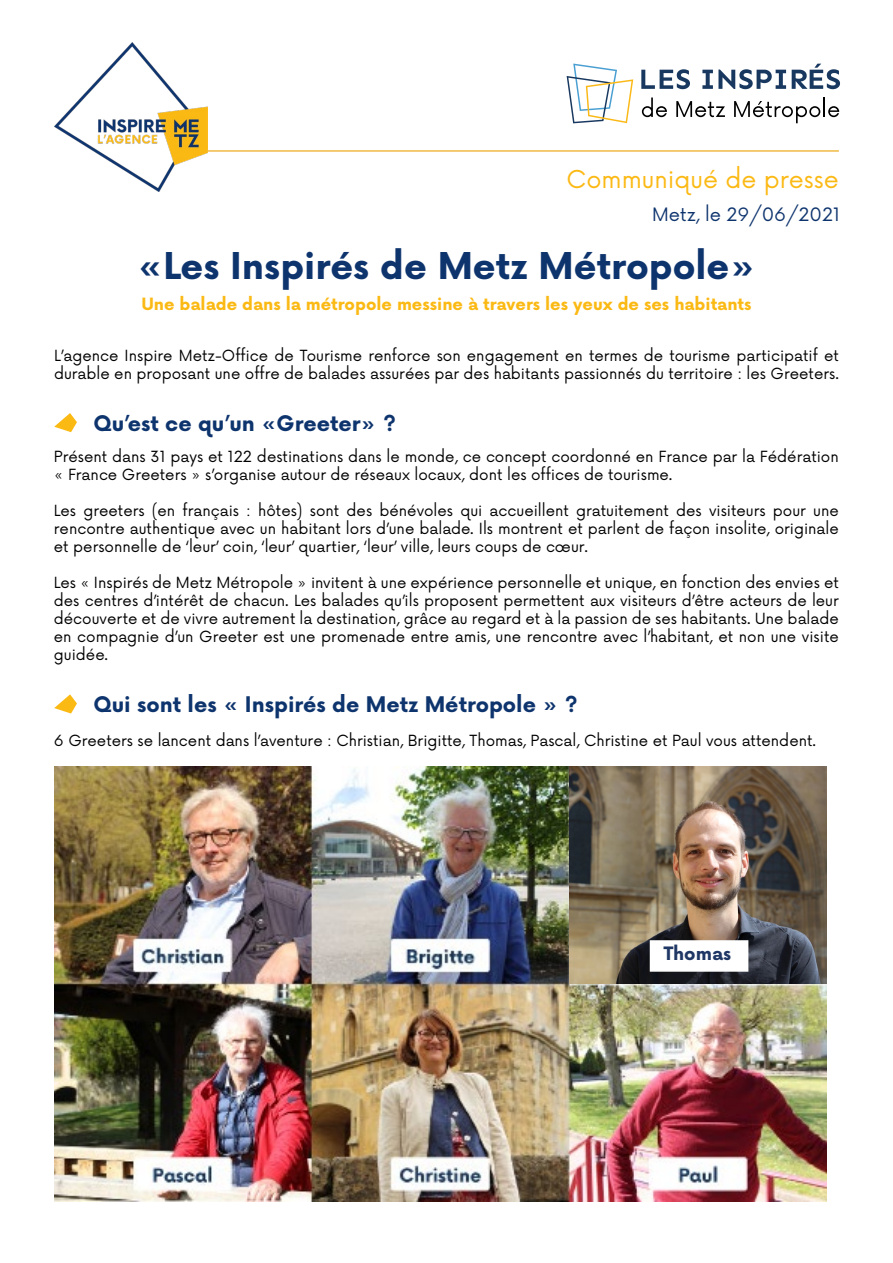
<style>
.page{position:relative;width:893px;height:1263px;background:#fff}
.page>*{position:absolute;margin:0;border:0;box-sizing:border-box;transform-origin:0 0}
.t1{font:700 36px "Now Alt";color:#0e346e}
.t2{font:24px "Now Alt";color:#fbb914}
.t3{font:700 21px "Now Alt";color:#0e346e}
.t4{font:18px "Now Alt";color:#0e346e}
.t5{font:700 18px "Now Alt";color:#1f3765}
.t6{font:700 16.5px "Now Alt";color:#fbb914}
.t7{font:15px/18px "Now Alt";color:#000}
</style>
<div class="page">
<img style="left:54px;top:43px;width:153px;height:149px">
<hr style="left:207px;top:150px;width:632px;height:2px;background:#efba45">
<svg style="left:54px;top:413px;width:23px;height:19px"></svg>
<svg style="left:54px;top:694px;width:23px;height:19px"></svg>
<img style="left:54px;top:766px;width:773px;height:435px">
<img style="left:569px;top:766px;width:258px;height:218px">
<svg style="left:641px;top:69px;width:49px;height:20px"></svg>
<svg style="left:702px;top:69px;width:84px;height:20px"></svg>
<svg style="left:792px;top:64px;width:48px;height:25px"></svg>
<svg style="left:642px;top:97px;width:25px;height:20px"></svg>
<svg style="left:676px;top:101px;width:49px;height:16px"></svg>
<svg style="left:734px;top:101px;width:86px;height:22px"></svg>
<hr style="left:823px;top:97px;width:2px;height:20px;background:#000">
<svg style="left:828px;top:106px;width:11px;height:11px"></svg>
<svg style="left:567px;top:64px;width:66px;height:59px"></svg>
<div style="left:650px;top:940px;width:98px;height:32px;background:#fff;border:2px solid #fff"></div>
<p class="t2" style="left:567px;top:160px;width:274px">Communiqué de presse</p>
<p class="t4" style="left:652px;top:199px;width:189px">Metz, le 29/06/2021</p>
<p class="t1" style="left:137px;top:239px;width:621px">«Les Inspirés de Metz Métropole»</p>
<p class="t6" style="left:141px;top:291px;width:612px">Une balade dans la métropole messine à travers les yeux de ses habitants</p>
<p class="t7" style="left:54px;top:346px;width:786px">L’agence Inspire Metz-Office de Tourisme renforce son engagement en termes de tourisme participatif et durable en proposant une offre de balades assurées par des habitants passionnés du territoire : les Greeters.</p>
<p class="t3" style="left:94px;top:407px;width:304px">Qu’est ce qu’un «Greeter» ?</p>
<p class="t7" style="left:54px;top:447px;width:786px">Présent dans 31 pays et 122 destinations dans le monde, ce concept coordonné en France par la Fédération « France Greeters » s’organise autour de réseaux locaux, dont les offices de tourisme.</p>
<p class="t7" style="left:54px;top:501px;width:786px;text-align:justify">Les greeters (en français : hôtes) sont des bénévoles qui accueillent gratuitement des visiteurs pour une rencontre authentique avec un habitant lors d’une balade. Ils montrent et parlent de façon insolite, originale et personnelle de ‘leur’ coin, ‘leur’ quartier, ‘leur’ ville, leurs coups de cœur.</p>
<p class="t7" style="left:54px;top:573px;width:786px;text-align:justify">Les « Inspirés de Metz Métropole » invitent à une expérience personnelle et unique, en fonction des envies et des centres d’intérêt de chacun. Les balades qu’ils proposent permettent aux visiteurs d’être acteurs de leur découverte et de vivre autrement la destination, grâce au regard et à la passion de ses habitants. Une balade en compagnie d’un Greeter est une promenade entre amis, une rencontre avec l’habitant, et non une visite guidée.</p>
<p class="t3" style="left:94px;top:689px;width:486px">Qui sont les « Inspirés de Metz Métropole » ?</p>
<p class="t7" style="left:54px;top:731px;width:764px">6 Greeters se lancent dans l’aventure : Christian, Brigitte, Thomas, Pascal, Christine et Paul vous attendent.</p>
<p class="t5" style="left:664px;top:940px;width:69px">Thomas</p>
</div>
